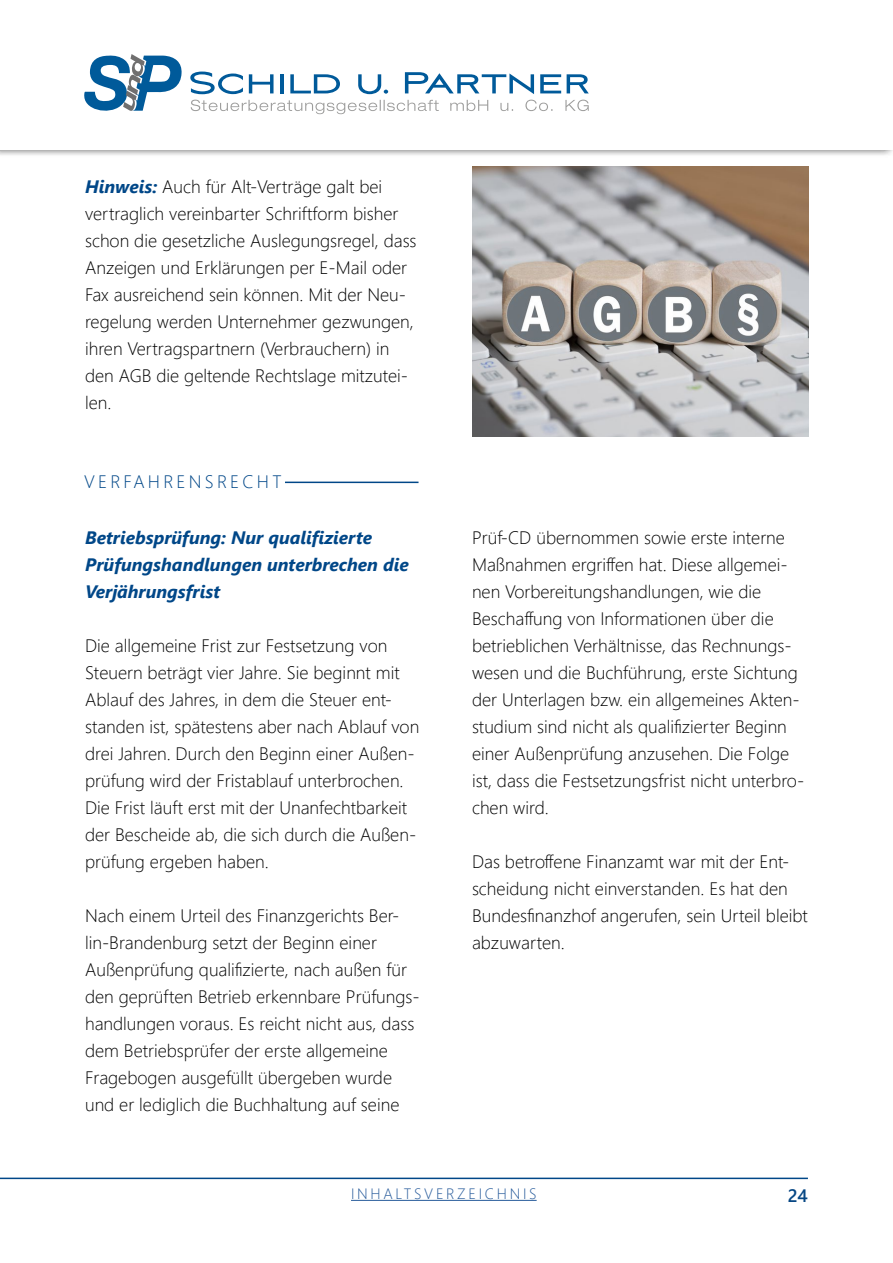
<style>
.page{position:relative;width:893px;height:1263px;background:#fff}
.page>*{position:absolute;margin:0;border:0;box-sizing:border-box;transform-origin:0 0}
.t1{font:300 18px/27px "Segoe UI";color:#000}
.Eintrag_Inhaltsverze{font:italic 700 18px/27px "Segoe UI";color:#004788}
.t2{font:300 18px "Segoe UI";letter-spacing:.18em;color:#004788}
.t3{font:600 18px "Segoe UI";color:#074784}
.t4{font:300 15px "Segoe UI";letter-spacing:.18em;color:#275b9b}
.s1{font-weight:700;font-style:italic;color:#004788}
</style>
<div class="page">
<div style="left:0;top:0;width:893px;height:158px;background:#000;opacity:.75"></div>
<div style="left:0;top:0;width:893px;height:149px;background:#fff"></div>
<svg style="left:84px;top:54px;width:98px;height:57px"></svg>
<svg style="left:190px;top:72px;width:53px;height:22px"></svg>
<svg style="left:249px;top:74px;width:25px;height:19px"></svg>
<hr style="left:280px;top:74px;width:4px;height:19px;background:#005a9a">
<svg style="left:290px;top:74px;width:50px;height:19px"></svg>
<svg style="left:358px;top:74px;width:30px;height:20px"></svg>
<svg style="left:405px;top:72px;width:129px;height:22px"></svg>
<svg style="left:540px;top:74px;width:21px;height:19px"></svg>
<svg style="left:567px;top:74px;width:22px;height:19px"></svg>
<svg style="left:191px;top:100px;width:398px;height:14px"></svg>
<hr style="left:0;top:1177px;width:808px;height:2px;background:#004788">
<hr style="left:351px;top:1200px;width:186px;height:1px;background:#275b9b">
<hr style="left:285px;top:482px;width:134px;height:1px;background:#004788">
<img style="left:472px;top:166px;width:336px;height:270px">
<p class="t1" style="left:85px;top:172px;width:333px"><span class="s1">Hinweis:</span> Auch für Alt-Verträge galt bei vertraglich vereinbarter Schriftform bisher schon die gesetzliche Auslegungsregel, dass Anzeigen und Erklärungen per E-Mail oder Fax ausreichend sein können. Mit der Neu&shy;regelung werden Unternehmer gezwungen, ihren Vertragspartnern (Verbrauchern) in den AGB die geltende Rechtslage mitzutei&shy;len.</p>
<p class="t2" style="left:84px;top:467px;width:199px">VERFAHRENSRECHT</p>
<p class="Eintrag_Inhaltsverze" style="left:85px;top:523px;width:325px">Betriebsprüfung: Nur qualifizierte<br>Prüfungshandlungen unterbrechen die<br>Verjährungsfrist</p>
<p class="t1" style="left:85px;top:631px;width:336px">Die allgemeine Frist zur Festsetzung von Steuern beträgt vier Jahre. Sie beginnt mit Ablauf des Jahres, in dem die Steuer ent&shy;standen ist, spätestens aber nach Ablauf von drei Jahren. Durch den Beginn einer Außen&shy;prüfung wird der Fristablauf unterbrochen.<br>Die Frist läuft erst mit der Unanfechtbarkeit der Bescheide ab, die sich durch die Außen&shy;prüfung ergeben haben.</p>
<p class="t1" style="left:85px;top:901px;width:336px">Nach einem Urteil des Finanzgerichts Ber&shy;lin-Brandenburg setzt der Beginn einer Außenprüfung qualifizierte, nach außen für den geprüften Betrieb erkennbare Prüfungs&shy;handlungen voraus. Es reicht nicht aus, dass dem Betriebsprüfer der erste allgemeine Fragebogen ausgefüllt übergeben wurde und er lediglich die Buchhaltung auf seine</p>
<p class="t1" style="left:472px;top:523px;width:334px">Prüf-CD übernommen sowie erste interne Maßnahmen ergriffen hat. Diese allgemei&shy;nen Vorbereitungshandlungen, wie die Beschaffung von Informationen über die betrieblichen Verhältnisse, das Rechnungs&shy;wesen und die Buchführung, erste Sichtung der Unterlagen bzw. ein allgemeines Akten&shy;studium sind nicht als qualifizierter Beginn einer Außenprüfung anzusehen. Die Folge ist, dass die Festsetzungsfrist nicht unterbro&shy;chen wird.</p>
<p class="t1" style="left:472px;top:847px;width:337px">Das betroffene Finanzamt war mit der Ent&shy;scheidung nicht einverstanden. Es hat den Bundesfinanzhof angerufen, sein Urteil bleibt abzuwarten.</p>
<p class="t4" style="left:351px;top:1182px;width:187px">INHALTSVERZEICHNIS</p>
<p class="t3" style="left:788px;top:1181px;width:21px">24</p>
</div>
